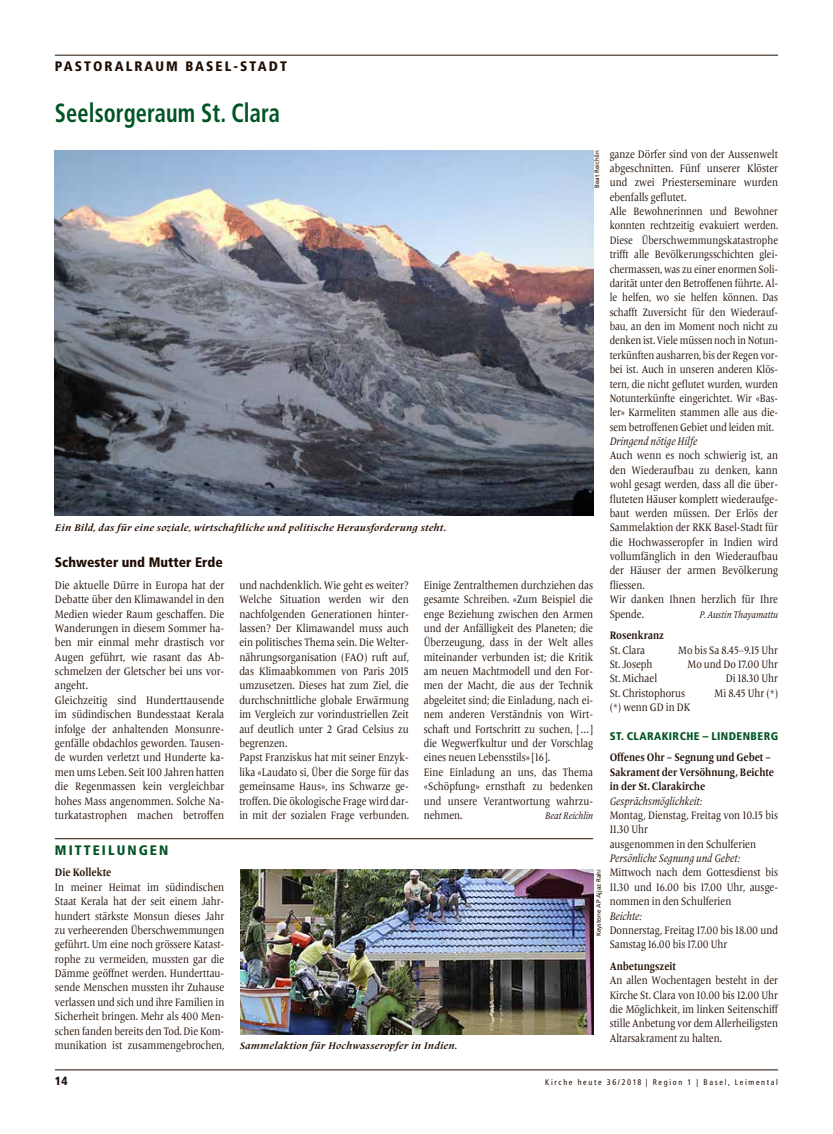
<style>
.page{position:relative;width:833px;height:1134px;background:#fff}
.page>*{position:absolute;margin:0;border:0;box-sizing:border-box;transform-origin:0 0}
.t1{font:700 condensed 26.25px "Frutiger";letter-spacing:.005em;color:#005423;scale:.85 1}
.t2{font:900 condensed 13.75px "Frutiger";letter-spacing:.15em;color:#1f0c00}
.t3{font:900 condensed 13.75px "Frutiger";color:#1f0c00}
.t4{font:900 condensed 13.75px "Frutiger";letter-spacing:.15em;color:#005423}
.t5{font:900 condensed 11.88px "Frutiger";color:#1f0c00}
.t6{font:11.25px/14.4px "Frutiger Serif LT Pro";color:#1f0c00;scale:.85 1}
.t7{font:11.25px/14.4px "Frutiger Serif LT Pro";color:#1f0c00;scale:.86 1}
.t8{font:11.25px/14.4px "Frutiger Serif LT Pro";color:#1f0c00;scale:.87 1}
.t9{font:700 11.25px/14.4px "Frutiger Serif LT Pro";color:#1f0c00;scale:.85 1}
.t10{font:italic 11.25px "Frutiger Serif LT Pro";color:#1f0c00;scale:.85 1}
.t11{font:11.12px/14.4px "Frutiger Serif LT Pro";letter-spacing:-.005em;color:#1f0c00;text-align:justify;scale:.84 1}
.t12{font:900 condensed 11.12px "Frutiger";letter-spacing:.04em;color:#005423}
.t13{font:italic 700 10px "Frutiger Serif LT Pro";letter-spacing:.025em;color:#1f0c00}
.t14{font:italic 10px "Frutiger Serif LT Pro";color:#1f0c00;scale:.85 1}
.t15{font:condensed 8.12px "Frutiger";letter-spacing:.2em;color:#1f0c00}
.t16{font:6.25px "Frutiger";color:#1f0c00}
</style>
<div class="page">
<hr style="left:55px;top:1070px;width:723px;height:1px;background:#1f0c00">
<hr style="left:55px;top:55px;width:723px;height:1px;background:#1f0c00">
<img style="left:55px;top:150px;width:538px;height:366px">
<hr style="left:55px;top:838px;width:538px;height:1px;background:#1f0c00">
<img style="left:240px;top:869px;width:353px;height:166px">
<p class="t2" style="left:55px;top:58px;width:233px">PASTORALRAUM BASEL-STADT</p>
<h1 class="t1" style="left:55px;top:97px;width:266px">Seelsorgeraum St. Clara</h1>
<p class="t16" style="left:593px;top:188px;width:39px;rotate:-90deg">Beat Reichlin</p>
<p class="t6" style="left:609px;top:147px;width:200px;text-align:justify">ganze Dörfer sind von der Aussenwelt abgeschnitten. Fünf unserer Klöster und zwei Priesterseminare wurden ebenfalls geflutet.</p>
<p class="t11" style="left:609px;top:204px;width:202px">Alle Bewohnerinnen und Bewohner konnten rechtzeitig evakuiert werden.<br>Diese Überschwemmungskatastrophe trifft alle Bevölkerungsschichten glei&shy;chermassen, was zu einer enormen Soli&shy;darität unter den Betroffenen führte. Al&shy;le helfen, wo sie helfen können. Das schafft Zuversicht für den Wiederauf&shy;bau, an den im Moment noch nicht zu denken ist. Viele müssen noch in Notun&shy;terkünften ausharren, bis der Regen vor&shy;bei ist. Auch in unseren anderen Klös&shy;tern, die nicht geflutet wurden, wurden Notunterkünfte eingerichtet. Wir «Bas&shy;ler» Karmeliten stammen alle aus die&shy;sem betroffenen Gebiet und leiden mit.</p>
<p class="t10" style="left:609px;top:435px;width:105px">Dringend nötige Hilfe</p>
<p class="t6" style="left:609px;top:449px;width:200px">Auch wenn es noch schwierig ist, an den Wiederaufbau zu denken, kann wohl gesagt werden, dass all die über&shy;fluteten Häuser komplett wiederaufge&shy;baut werden müssen. Der Erlös der<br>Sammelaktion der RKK Basel-Stadt für die Hochwasseropfer in Indien wird vollumfänglich in den Wiederaufbau der Häuser der armen Bevölkerung fliessen.<br>Wir danken Ihnen herzlich für Ihre<br>Spende.</p>
<p class="t13" style="left:55px;top:522px;width:393px">Ein Bild, das für eine soziale, wirtschaftliche und politische Herausforderung steht.</p>
<p class="t3" style="left:55px;top:554px;width:169px">Schwester und Mutter Erde</p>
<p class="t8" style="left:55px;top:578px;width:196px">Die aktuelle Dürre in Europa hat der Debatte über den Klimawandel in den Medien wieder Raum geschaffen. Die Wanderungen in diesem Sommer ha&shy;ben mir einmal mehr drastisch vor Augen geführt, wie rasant das Ab&shy;schmelzen der Gletscher bei uns vor&shy;angeht.<br>Gleichzeitig sind Hunderttausende im südindischen Bundesstaat Kerala infolge der anhaltenden Monsunre&shy;genfälle obdachlos geworden. Tausen&shy;de wurden verletzt und Hunderte ka&shy;men ums Leben. Seit 100 Jahren hatten die Regenmassen kein vergleichbar hohes Mass angenommen. Solche Na&shy;turkatastrophen machen betroffen</p>
<p class="t7" style="left:239px;top:578px;width:199px">und nachdenklich. Wie geht es weiter?<br>Welche Situation werden wir den nachfolgenden Generationen hinter&shy;lassen? Der Klimawandel muss auch ein politisches Thema sein. Die Welter&shy;nährungsorganisation (FAO) ruft auf, das Klimaabkommen von Paris 2015 umzusetzen. Dieses hat zum Ziel, die durchschnittliche globale Erwärmung im Vergleich zur vorindustriellen Zeit auf deutlich unter 2 Grad Celsius zu begrenzen.<br>Papst Franziskus hat mit seiner Enzyk&shy;lika «Laudato si, Über die Sorge für das gemeinsame Haus», ins Schwarze ge&shy;troffen. Die ökologische Frage wird dar&shy;in mit der sozialen Frage verbunden.</p>
<p class="t6" style="left:424px;top:578px;width:201px">Einige Zentralthemen durchziehen das gesamte Schreiben. «Zum Beispiel die enge Beziehung zwischen den Armen und der Anfälligkeit des Planeten; die Überzeugung, dass in der Welt alles miteinander verbunden ist; die Kritik am neuen Machtmodell und den For&shy;men der Macht, die aus der Technik abgeleitet sind; die Einladung, nach ei&shy;nem anderen Verständnis von Wirt&shy;schaft und Fortschritt zu suchen, […] die Wegwerfkultur und der Vorschlag eines neuen Lebensstils» [16].<br>Eine Einladung an uns, das Thema «Schöpfung» ernsthaft zu bedenken und unsere Verantwortung wahrzu&shy;nehmen.</p>
<p class="t14" style="left:699px;top:608px;width:94px">P. Austin Thayamattu</p>
<p class="t9" style="left:609px;top:628px;width:66px">Rosenkranz</p>
<p class="t6" style="left:609px;top:643px;width:43px">St. Clara</p>
<p class="t6" style="left:678px;top:643px;width:119px">Mo bis Sa 8.45–9.15 Uhr</p>
<p class="t6" style="left:609px;top:657px;width:52px">St. Joseph</p>
<p class="t6" style="left:687px;top:657px;width:108px">Mo und Do 17.00 Uhr</p>
<p class="t6" style="left:609px;top:671px;width:57px">St. Michael</p>
<p class="t6" style="left:726px;top:671px;width:63px">Di 18.30 Uhr</p>
<p class="t6" style="left:609px;top:686px;width:90px">St. Christophorus</p>
<p class="t6" style="left:714px;top:686px;width:76px">Mi 8.45 Uhr (*)</p>
<p class="t6" style="left:609px;top:700px;width:96px">(*) wenn GD in DK</p>
<p class="t12" style="left:609px;top:729px;width:170px">ST. CLARAKIRCHE – LINDENBERG</p>
<p class="t9" style="left:609px;top:750px;width:195px">Offenes Ohr – Segnung und Gebet –<br>Sakrament der Versöhnung, Beichte in der St. Clarakirche</p>
<p class="t10" style="left:609px;top:794px;width:110px">Gesprächsmöglichkeit:</p>
<p class="t6" style="left:609px;top:808px;width:200px">Montag, Dienstag, Freitag von 10.15 bis<br>11.30 Uhr<br>ausgenommen in den Schulferien</p>
<p class="t10" style="left:609px;top:851px;width:155px">Persönliche Segnung und Gebet:</p>
<p class="t6" style="left:609px;top:865px;width:200px;text-align:justify">Mittwoch nach dem Gottesdienst bis 11.30 und 16.00 bis 17.00 Uhr, ausge&shy;nommen in den Schulferien</p>
<p class="t10" style="left:609px;top:909px;width:39px">Beichte:</p>
<p class="t6" style="left:609px;top:923px;width:200px">Donnerstag, Freitag 17.00 bis 18.00 und<br>Samstag 16.00 bis 17.00 Uhr</p>
<p class="t9" style="left:609px;top:959px;width:80px">Anbetungszeit</p>
<p class="t6" style="left:609px;top:973px;width:200px;text-align:justify">An allen Wochentagen besteht in der Kirche St. Clara von 10.00 bis 12.00 Uhr die Möglichkeit, im linken Seitenschiff stille Anbetung vor dem Allerheiligsten Altarsakrament zu halten.</p>
<p class="t14" style="left:545px;top:809px;width:58px">Beat Reichlin</p>
<p class="t4" style="left:55px;top:842px;width:115px">MITTEILUNGEN</p>
<p class="t9" style="left:55px;top:865px;width:68px">Die Kollekte</p>
<p class="t6" style="left:55px;top:880px;width:201px;text-align:justify">In meiner Heimat im südindischen Staat Kerala hat der seit einem Jahr&shy;hundert stärkste Monsun dieses Jahr zu verheerenden Überschwemmungen geführt. Um eine noch grössere Katast&shy;rophe zu vermeiden, mussten gar die Dämme geöffnet werden. Hunderttau&shy;sende Menschen mussten ihr Zuhause verlassen und sich und ihre Familien in Sicherheit bringen. Mehr als 400 Men&shy;schen fanden bereits den Tod. Die Kom&shy;munikation ist zusammengebrochen,</p>
<p class="t16" style="left:595px;top:936px;width:69px;rotate:-90deg">Keystone AP Ajjaz Rahi</p>
<p class="t13" style="left:240px;top:1039px;width:219px">Sammelaktion für Hochwasseropfer in Indien.</p>
<p class="t5" style="left:55px;top:1074px;width:14px">14</p>
<p class="t15" style="left:545px;top:1077px;width:234px">Kirche heute 36/2018 | Region 1 | Basel, Leimental</p>
</div>
